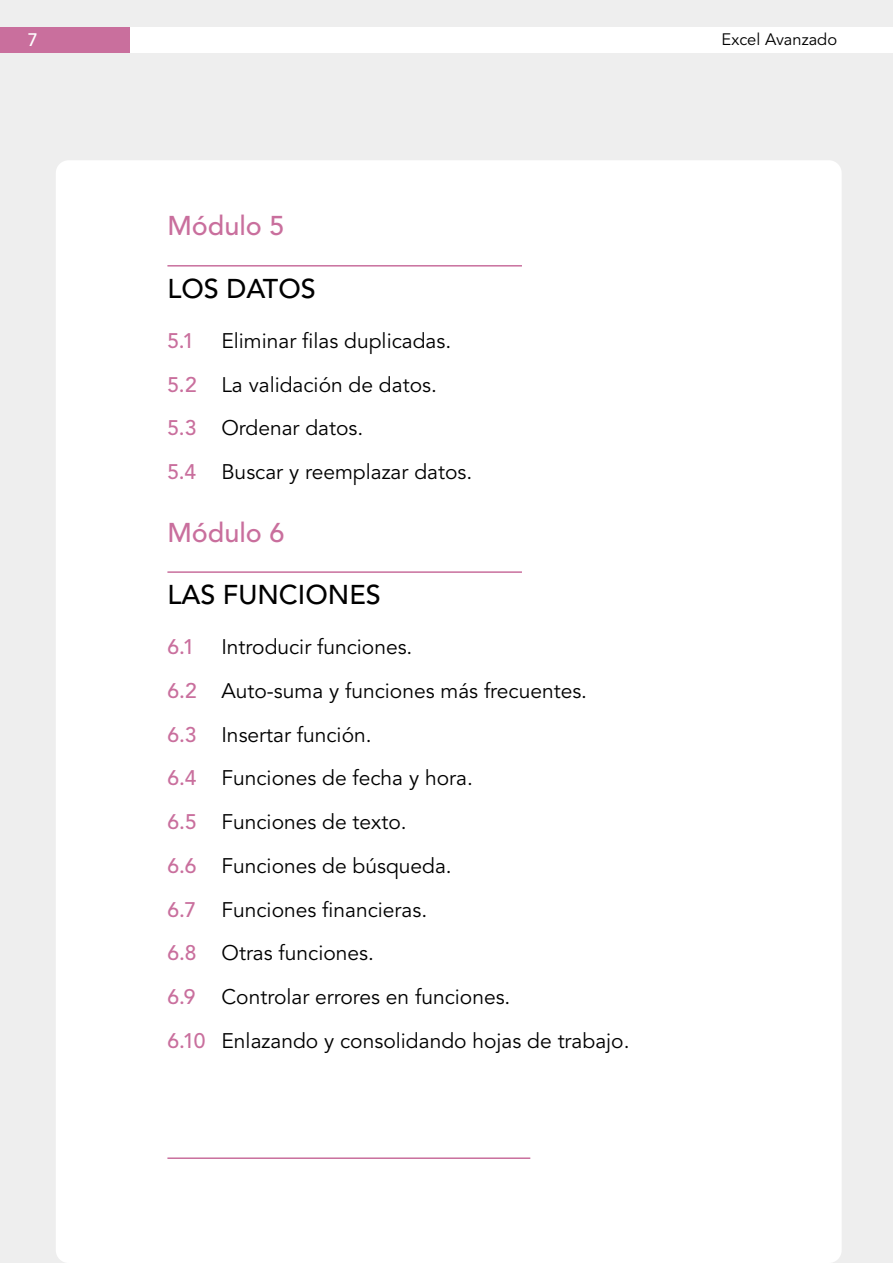
<style>
.page{position:relative;width:893px;height:1263px;background:#eee}
.page>*{position:absolute;margin:0;border:0;box-sizing:border-box;transform-origin:0 0}
.t1{font:500 27px "Avenir LT Std";color:#000}
.t2{font:500 27px "Avenir LT Std";color:#c96f9d}
.t3{font:21px/43.8px "Avenir LT Std";color:#000}
.t4{font:500 21px "Avenir LT Std";color:#c96f9d}
.t5{font:500 18px "Avenir LT Std";color:#fff}
.t6{font:16.5px "Avenir LT Std";color:#000}
.s1{font-weight:500;color:#c96f9d}
</style>
<div class="page">
<div style="left:56px;top:160px;width:786px;height:1103px;background:#fff;border-radius:13px"></div>
<div style="left:130px;top:28px;width:763px;height:25px;background:#fff"></div>
<div style="left:0;top:28px;width:130px;height:25px;background:#c96f9d"></div>
<hr style="left:167px;top:265px;width:355px;height:2px;background:#c96f9d">
<hr style="left:167px;top:571px;width:355px;height:2px;background:#c96f9d">
<hr style="left:167px;top:1157px;width:363px;height:2px;background:#c96f9d">
<p class="t5" style="left:28px;top:30px;width:12px">7</p>
<p class="t6" style="left:722px;top:30px;width:117px">Excel Avanzado</p>
<p class="t2" style="left:167px;top:210px;width:119px">Módulo 5</p>
<p class="t1" style="left:167px;top:273px;width:150px">LOS DATOS</p>
<p class="t4" style="left:167px;top:328px;width:28px">5.1</p>
<p class="t3" style="left:167px;top:319px;width:306px;text-indent:54px">Eliminar filas duplicadas.<br><span class="s1">5.2</span> La validación de datos.<br><span class="s1">5.3</span> Ordenar datos.<br><span class="s1">5.4</span> Buscar y reemplazar datos.</p>
<p class="t2" style="left:167px;top:517px;width:119px">Módulo 6</p>
<p class="t1" style="left:167px;top:579px;width:215px">LAS FUNCIONES</p>
<p class="t4" style="left:167px;top:635px;width:29px">6.1</p>
<p class="t3" style="left:167px;top:626px;width:464px;text-indent:54px">Introducir funciones.<br><span class="s1">6.2</span> Auto-suma y funciones más frecuentes.<br><span class="s1">6.3</span> Insertar función.<br><span class="s1">6.4</span> Funciones de fecha y hora.<br><span class="s1">6.5</span> Funciones de texto.<br><span class="s1">6.6</span> Funciones de búsqueda.<br><span class="s1">6.7</span> Funciones financieras.<br><span class="s1">6.8</span> Otras funciones.<br><span class="s1">6.9</span> Controlar errores en funciones.<br><span class="s1">6.10</span> Enlazando y consolidando hojas de trabajo.</p>
</div>
